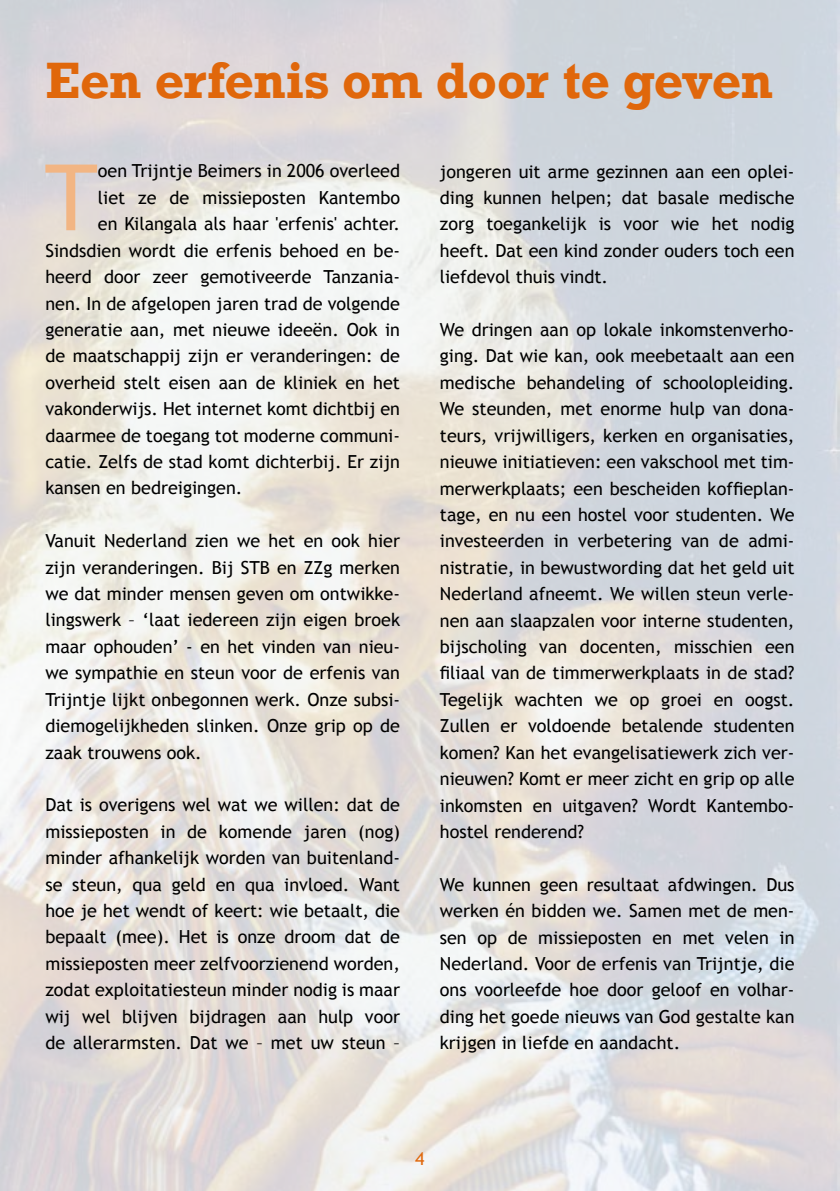
<style>
.page{position:relative;width:840px;height:1191px;background:#fff}
.page>*{position:absolute;margin:0;border:0;box-sizing:border-box;transform-origin:0 0}
.t1{font:91.8px "Trebuchet MS";color:#f2b583}
.t2{font:700 48px "Rockwell";letter-spacing:-.01em;color:#e0670b}
.t3{font:18px/26.4px "Trebuchet MS";color:#000;text-align:justify}
.t4{font:18px "Trebuchet MS";color:#e0670b}
</style>
<div class="page">
<h2 class="t2" style="left:45px;top:50px;width:729px">Een erfenis om door te geven</h2>
<h1 class="t1" style="left:45px;top:144px;width:55px">T</h1>
<p class="t3" style="left:98px;top:158px;width:303px">oen Trijntje Beimers in 2006 overleed</p>
<p class="t3" style="left:98px;top:184px;width:303px">liet ze de missieposten Kantembo</p>
<p class="t3" style="left:98px;top:211px;width:303px">en Kilangala als haar 'erfenis' achter.</p>
<p class="t3" style="left:45px;top:237px;width:356px">Sindsdien wordt die erfenis behoed en be-</p>
<p class="t3" style="left:45px;top:264px;width:356px">heerd door zeer gemotiveerde Tanzania-</p>
<p class="t3" style="left:45px;top:290px;width:356px">nen. In de afgelopen jaren trad de volgende</p>
<p class="t3" style="left:45px;top:316px;width:356px">generatie aan, met nieuwe ideeën. Ook in</p>
<p class="t3" style="left:45px;top:343px;width:356px">de maatschappij zijn er veranderingen: de</p>
<p class="t3" style="left:45px;top:369px;width:356px">overheid stelt eisen aan de kliniek en het</p>
<p class="t3" style="left:45px;top:396px;width:356px">vakonderwijs. Het internet komt dichtbij en</p>
<p class="t3" style="left:45px;top:422px;width:356px">daarmee de toegang tot moderne communi-</p>
<p class="t3" style="left:45px;top:448px;width:356px">catie. Zelfs de stad komt dichterbij. Er zijn</p>
<p class="t3" style="left:45px;top:475px;width:198px">kansen en bedreigingen.</p>
<p class="t3" style="left:45px;top:528px;width:356px">Vanuit Nederland zien we het en ook hier zijn veranderingen. Bij STB en ZZg merken we dat minder mensen geven om ontwikke&shy;lingswerk – ‘laat iedereen zijn eigen broek maar ophouden’ - en het vinden van nieu&shy;we sympathie en steun voor de erfenis van Trijntje lijkt onbegonnen werk. Onze subsi&shy;diemogelijkheden slinken. Onze grip op de zaak trouwens ook.</p>
<p class="t3" style="left:45px;top:792px;width:356px">Dat is overigens wel wat we willen: dat de missieposten in de komende jaren (nog) minder afhankelijk worden van buitenland&shy;se steun, qua geld en qua invloed. Want hoe je het wendt of keert: wie betaalt, die bepaalt (mee). Het is onze droom dat de missieposten meer zelfvoorzienend worden, zodat exploitatiesteun minder nodig is maar wij wel blijven bijdragen aan hulp voor de allerarmsten. Dat we – met uw steun –</p>
<p class="t3" style="left:439px;top:158px;width:356px">jongeren uit arme gezinnen aan een oplei&shy;ding kunnen helpen; dat basale medische zorg toegankelijk is voor wie het nodig heeft. Dat een kind zonder ouders toch een liefdevol thuis vindt.</p>
<p class="t3" style="left:439px;top:317px;width:356px">We dringen aan op lokale inkomstenverho&shy;ging. Dat wie kan, ook meebetaalt aan een medische behandeling of schoolopleiding.<br>We steunden, met enorme hulp van dona&shy;teurs, vrijwilligers, kerken en organisaties, nieuwe initiatieven: een vakschool met tim&shy;merwerkplaats; een bescheiden koffieplan&shy;tage, en nu een hostel voor studenten. We investeerden in verbetering van de admi&shy;nistratie, in bewustwording dat het geld uit Nederland afneemt. We willen steun verle&shy;nen aan slaapzalen voor interne studenten, bijscholing van docenten, misschien een filiaal van de timmerwerkplaats in de stad?<br>Tegelijk wachten we op groei en oogst.<br>Zullen er voldoende betalende studenten komen? Kan het evangelisatiewerk zich ver&shy;nieuwen? Komt er meer zicht en grip op alle inkomsten en uitgaven? Wordt Kantembo&shy;hostel renderend?</p>
<p class="t3" style="left:439px;top:871px;width:356px">We kunnen geen resultaat afdwingen. Dus werken én bidden we. Samen met de men&shy;sen op de missieposten en met velen in Nederland. Voor de erfenis van Trijntje, die ons voorleefde hoe door geloof en volhar&shy;ding het goede nieuws van God gestalte kan krijgen in liefde en aandacht.</p>
<p class="t4" style="left:415px;top:1147px;width:11px">4</p>
</div>
